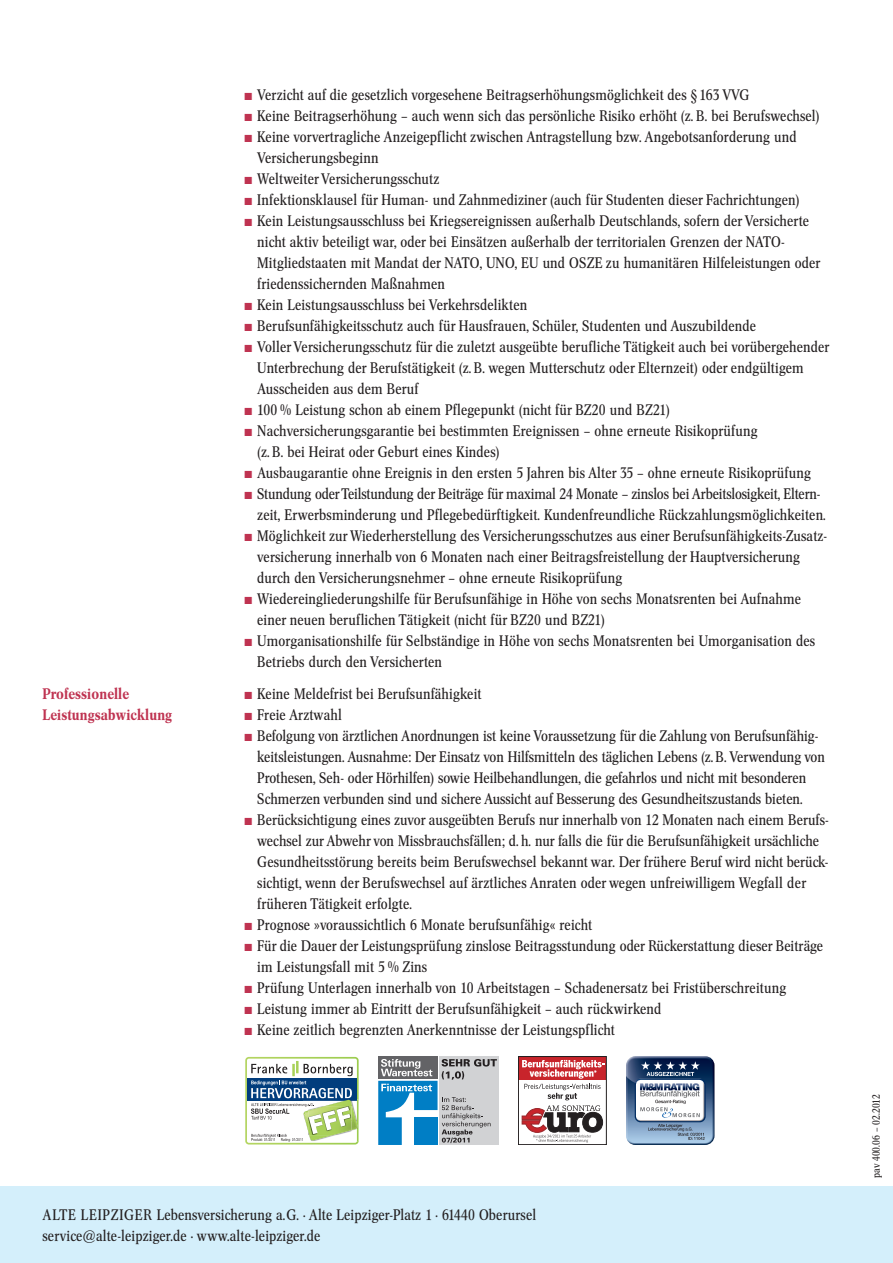
<style>
.page{position:relative;width:893px;height:1263px;background:#fff}
.page>*{position:absolute;margin:0;border:0;box-sizing:border-box;transform-origin:0 0}
.t1{font:15px/21px "Concorde Nova BQ";letter-spacing:.01em;color:#231f20}
.t2{font:15px/21px "Concorde Nova BQ";letter-spacing:-.01em;color:#231f20}
.t3{font:500 15px/21px "Concorde Nova BQ";letter-spacing:.01em;color:#bf3351}
.t4{font:10.5px "Concorde Nova BQ";letter-spacing:.01em;color:#231f20}
.s1{color:#bf3351}
</style>
<div class="page">
<div style="left:0;top:1186px;width:893px;height:77px;background:#d4effb"></div>
<div style="left:518px;top:1056px;width:88px;height:24px;background:#c8242b"></div>
<div style="left:518px;top:1056px;width:89px;height:89px;border:1px solid #231f20"></div>
<svg style="left:522px;top:1060px;width:82px;height:82px"></svg>
<div style="left:440px;top:1056px;width:59px;height:89px;background:#d1d2d4"></div>
<div style="left:378px;top:1056px;width:60px;height:23px;background:#636366"></div>
<svg style="left:378px;top:1059px;width:119px;height:86px"></svg>
<svg style="left:245px;top:1057px;width:114px;height:87px"></svg>
<img style="left:626px;top:1056px;width:88px;height:89px;border-radius:9px">
<img style="left:635px;top:1079px;width:71px;height:43px;border-radius:6px">
<img style="left:636px;top:1080px;width:68px;height:41px;border-radius:6px">
<svg style="left:641px;top:1061px;width:59px;height:15px"></svg>
<svg style="left:640px;top:1091px;width:60px;height:27px"></svg>
<svg style="left:648px;top:1124px;width:57px;height:16px"></svg>
<p class="t3" style="left:43px;top:683px;width:131px">Professionelle<br>Leistungsabwicklung</p>
<p class="t1" style="left:244px;top:85px;width:506px"><span class="s1">■</span> Verzicht auf die gesetzlich vorgesehene Beitragserhöhungsmöglichkeit des § 163 VVG</p>
<p class="t1" style="left:244px;top:106px;width:577px"><span class="s1">■</span> Keine Beitragserhöhung – auch wenn sich das persönliche Risiko erhöht (z. B. bei Berufswechsel)</p>
<p class="t1" style="left:257px;top:127px;width:541px;text-indent:-13px"><span class="s1">■</span> Keine vorvertragliche Anzeigepflicht zwischen Antragstellung bzw. Angebotsanforderung und<br>Versicherungsbeginn</p>
<p class="t1" style="left:244px;top:169px;width:196px"><span class="s1">■</span> Weltweiter Versicherungsschutz</p>
<p class="t1" style="left:244px;top:190px;width:556px"><span class="s1">■</span> Infektionsklausel für Human- und Zahnmediziner (auch für Studenten dieser Fachrichtungen)</p>
<p class="t1" style="left:257px;top:211px;width:565px;text-indent:-13px"><span class="s1">■</span> Kein Leistungsausschluss bei Kriegsereignissen außerhalb Deutschlands, sofern der Versicherte nicht aktiv beteiligt war, oder bei Einsätzen außerhalb der territorialen Grenzen der NATO-Mitgliedstaaten mit Mandat der NATO, UNO, EU und OSZE zu humanitären Hilfeleistungen oder friedens sichernden Maßnahmen</p>
<p class="t1" style="left:244px;top:295px;width:284px"><span class="s1">■</span> Kein Leistungsausschluss bei Verkehrsdelikten</p>
<p class="t1" style="left:244px;top:316px;width:513px"><span class="s1">■</span> Berufsunfähigkeitsschutz auch für Hausfrauen, Schüler, Studenten und Auszubildende</p>
<p class="t1" style="left:257px;top:337px;width:574px;text-indent:-13px"><span class="s1">■</span> Voller Versicherungsschutz für die zuletzt ausgeübte berufliche Tätigkeit auch bei vorübergehender<br>Unterbrechung der Berufstätigkeit (z. B. wegen Mutterschutz oder Elternzeit) oder endgültigem<br>Ausscheiden aus dem Beruf</p>
<p class="t1" style="left:244px;top:400px;width:427px"><span class="s1">■</span> 100 % Leistung schon ab einem Pflegepunkt (nicht für BZ20 und BZ21)</p>
<p class="t1" style="left:257px;top:421px;width:502px;text-indent:-13px"><span class="s1">■</span> Nachversicherungsgarantie bei bestimmten Ereignissen – ohne erneute Risikoprüfung (z. B. bei Heirat oder Geburt eines Kindes)</p>
<p class="t1" style="left:244px;top:463px;width:568px"><span class="s1">■</span> Ausbaugarantie ohne Ereignis in den ersten 5 Jahren bis Alter 35 – ohne erneute Risikoprüfung</p>
<p class="t2" style="left:257px;top:484px;width:570px;text-indent:-13px"><span class="s1">■</span> Stundung oder Teilstundung der Beiträge für maximal 24 Monate – zinslos bei Arbeitslosigkeit, Eltern&shy;zeit, Erwerbsminderung und Pflegebedürftigkeit. Kundenfreundliche Rückzahlungsmöglichkeiten.</p>
<p class="t1" style="left:257px;top:526px;width:572px;text-indent:-13px"><span class="s1">■</span> Möglichkeit zur Wiederherstellung des Versicherungsschutzes aus einer Berufsunfähigkeits-Zusatz&shy;versicherung innerhalb von 6 Monaten nach einer Beitragsfreistellung der Hauptversicherung durch den Versicherungsnehmer – ohne erneute Risikoprüfung</p>
<p class="t1" style="left:257px;top:589px;width:545px;text-indent:-13px"><span class="s1">■</span> Wiedereingliederungshilfe für Berufsunfähige in Höhe von sechs Monatsrenten bei Aufnahme einer neuen beruflichen Tätigkeit (nicht für BZ20 und BZ21)</p>
<p class="t1" style="left:257px;top:631px;width:559px;text-indent:-13px"><span class="s1">■</span> Umorganisationshilfe für Selbständige in Höhe von sechs Monatsrenten bei Umorganisation des<br>Betriebs durch den Versicherten</p>
<p class="t1" style="left:244px;top:684px;width:239px"><span class="s1">■</span> Keine Meldefrist bei Berufsunfähigkeit</p>
<p class="t1" style="left:244px;top:705px;width:99px"><span class="s1">■</span> Freie Arztwahl</p>
<p class="t1" style="left:257px;top:726px;width:569px;text-indent:-13px"><span class="s1">■</span> Befolgung von ärztlichen Anordnungen ist keine Voraussetzung für die Zahlung von Berufsunfähig&shy;keitsleistungen. Ausnahme: Der Einsatz von Hilfsmitteln des täglichen Lebens (z. B. Verwendung von Prothesen, Seh- oder Hörhilfen) sowie Heilbehandlungen, die gefahrlos und nicht mit besonderen Schmerzen verbunden sind und sichere Aussicht auf Besserung des Gesundheits zustands bieten.</p>
<p class="t1" style="left:257px;top:810px;width:573px;text-indent:-13px"><span class="s1">■</span> Berücksichtigung eines zuvor ausgeübten Berufs nur innerhalb von 12 Monaten nach einem Berufs&shy;wechsel zur Abwehr von Missbrauchsfällen; d. h. nur falls die für die Berufsunfähigkeit ursächliche Gesundheitsstörung bereits beim Berufswechsel bekannt war. Der frühere Beruf wird nicht berück&shy;sichtigt, wenn der Berufswechsel auf ärztliches Anraten oder wegen unfreiwilligem Wegfall der früheren Tätigkeit erfolgte.</p>
<p class="t1" style="left:244px;top:915px;width:349px"><span class="s1">■</span> Prognose »voraussichtlich 6 Monate berufsunfähig« reicht</p>
<p class="t1" style="left:257px;top:936px;width:567px;text-indent:-13px"><span class="s1">■</span> Für die Dauer der Leistungsprüfung zinslose Beitragsstundung oder Rück erstattung dieser Beiträge im Leistungsfall mit 5 % Zins</p>
<p class="t1" style="left:244px;top:978px;width:543px"><span class="s1">■</span> Prüfung Unterlagen innerhalb von 10 Arbeitstagen – Schadenersatz bei Fristüberschreitung</p>
<p class="t1" style="left:244px;top:999px;width:418px"><span class="s1">■</span> Leistung immer ab Eintritt der Berufsunfähigkeit – auch rückwirkend</p>
<p class="t1" style="left:244px;top:1020px;width:372px"><span class="s1">■</span> Keine zeitlich begrenzten Anerkenntnisse der Leistungspflicht</p>
<p class="t1" style="left:43px;top:1205px;width:495px">ALTE LEIPZIGER Lebensversicherung a.G. · Alte Leipziger-Platz 1 · 61440 Oberursel service@alte-leipziger.de · www.alte-leipziger.de</p>
<p class="t4" style="left:872px;top:1178px;width:85px;rotate:-90deg">pav 400.06 – 02.2012</p>
</div>
